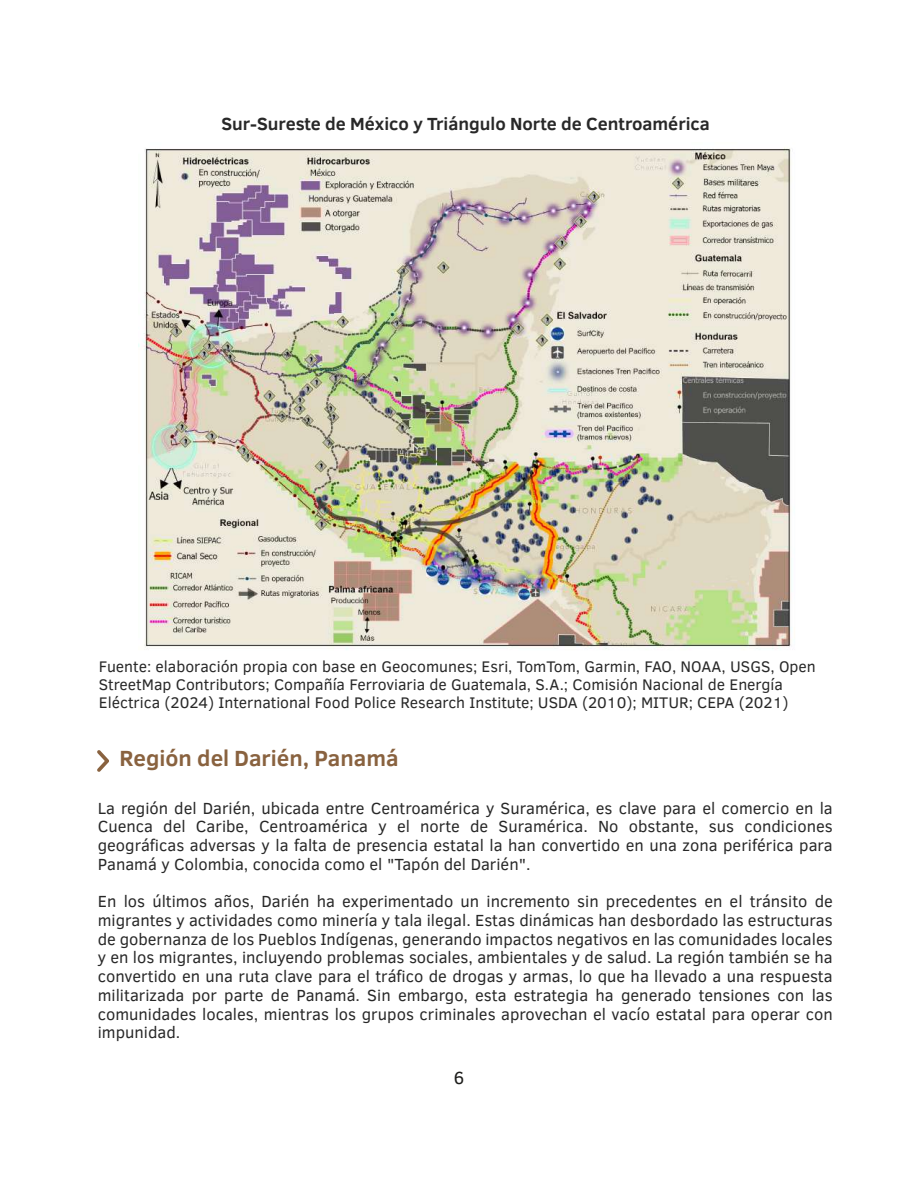
<style>
.page{position:relative;width:918px;height:1188px;background:#fff}
.page>*{position:absolute;margin:0;border:0;box-sizing:border-box;transform-origin:0 0}
.t1{font:700 22.5px "Clear Sans";color:#89623f}
.t2{font:700 18px "Clear Sans";color:#282828}
.t3{font:18px "Clear Sans";color:#1d1d1b}
.t4{font:16.5px/18.8px "Clear Sans";color:#282828;text-align:justify}
.t5{font:15.75px/18px "Clear Sans";color:#282828}
</style>
<div class="page">
<svg style="left:97px;top:750px;width:12px;height:22px"></svg>
<img style="left:138px;top:148px;width:654px;height:502px">
<p class="t2" style="left:221px;top:111px;width:490px">Sur-Sureste de México y Triángulo Norte de Centroamérica</p>
<p class="t5" style="left:99px;top:658px;width:718px">Fuente: elaboración propia con base en Geocomunes; Esri, TomTom, Garmin, FAO, NOAA, USGS, Open<br>StreetMap Contributors; Compañía Ferroviaria de Guatemala, S.A.; Comisión Nacional de Energía<br>Eléctrica (2024) International Food Police Research Institute; USDA (2010); MITUR; CEPA (2021)</p>
<h1 class="t1" style="left:119px;top:742px;width:281px">Región del Darién, Panamá</h1>
<p class="t4" style="left:98px;top:798px;width:737px">La región del Darién, ubicada entre Centroamérica y Suramérica, es clave para el comercio en la Cuenca del Caribe, Centroamérica y el norte de Suramérica. No obstante, sus condiciones geográficas adversas y la falta de presencia estatal la han convertido en una zona periférica para Panamá y Colombia, conocida como el "Tapón del Darién".</p>
<p class="t4" style="left:98px;top:892px;width:737px">En los últimos años, Darién ha experimentado un incremento sin precedentes en el tránsito de migrantes y actividades como minería y tala ilegal. Estas dinámicas han desbordado las estructuras de gobernanza de los Pueblos Indígenas, generando impactos negativos en las comunidades locales y en los migrantes, incluyendo problemas sociales, ambientales y de salud. La región también se ha convertido en una ruta clave para el tráfico de drogas y armas, lo que ha llevado a una respuesta militarizada por parte de Panamá. Sin embargo, esta estrategia ha generado tensiones con las comunidades locales, mientras los grupos criminales aprovechan el vacío estatal para operar con impunidad.</p>
<p class="t3" style="left:454px;top:1066px;width:12px">6</p>
</div>
